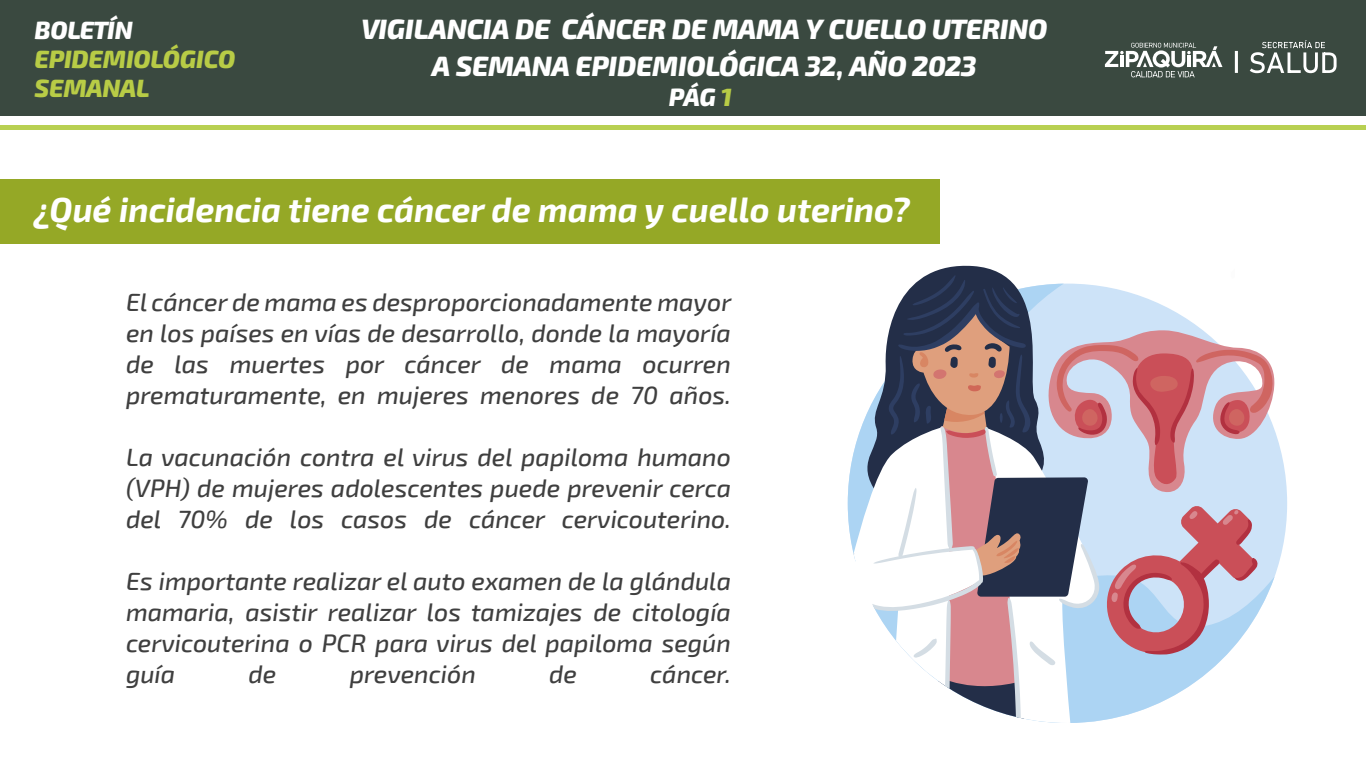
<style>
.page{position:relative;width:1366px;height:768px;background:#fff}
.page>*{position:absolute;margin:0;border:0;box-sizing:border-box;transform-origin:0 0}
.t1{font:italic 700 34px "Exo 2";color:#fff}
.t2{font:italic 800 28px/37px "Exo 2.0";letter-spacing:-.01em;color:#fff;text-align:center}
.t3{font:italic 500 25px/31px "Exo 2";color:#3f3f3f;text-align:justify}
.t4{font:italic 800 25px/29px "Exo 2.0";letter-spacing:-.01em;color:#b8cc46}
.t5{font:italic 800 25px "Exo 2.0";letter-spacing:-.03em;color:#fff}
.s1{color:#b8cc46}
</style>
<div class="page">
<div style="left:0;top:0;width:1366px;height:116px;background:#3a4940"></div>
<hr style="left:0;top:125px;width:1366px;height:4px;background:#b8d052">
<svg style="left:1105px;top:43px;width:118px;height:34px"></svg>
<svg style="left:1250px;top:40px;width:87px;height:33px"></svg>
<hr style="left:1235px;top:51px;width:3px;height:22px;background:#fff">
<div style="left:0;top:179px;width:940px;height:64px;background:#95a826"></div>
<svg style="left:835px;top:243px;width:441px;height:480px"></svg>
<p class="t5" style="left:35px;top:15px;width:100px">BOLETÍN</p>
<p class="t4" style="left:35px;top:46px;width:202px">EPIDEMIOLÓGICO<br>SEMANAL</p>
<p class="t2" style="left:357px;top:11px;width:695px">COMPORTAMIENTO D LA NOTIFICACIÓN DEL VIH SIDA<br>SEMANA 1 A 39 DE 2022</p>
<p class="t2" style="left:361px;top:11px;width:688px">VIGILANCIA DE CÁNCER DE MAMA Y CUELLO UTERINO<br>A SEMANA EPIDEMIOLÓGICA 32, AÑO 2023</p>
<p class="t5" style="left:669px;top:82px;width:65px">PÁG <span class="s1">1</span></p>
<h1 class="t1" style="left:34px;top:190px;width:878px">¿Qué incidencia tiene cáncer de mama y cuello uterino?</h1>
<p class="t3" style="left:126px;top:287px;width:607px">El cáncer de mama es desproporcionadamente mayor en los países en vías de desarrollo, donde la mayoría de las muertes por cáncer de mama ocurren prematuramente, en mujeres menores de 70 años.</p>
<p class="t3" style="left:126px;top:442px;width:607px">La vacunación contra el virus del papiloma humano (VPH) de mujeres adolescentes puede prevenir cerca del 70% de los casos de cáncer cervicouterino.</p>
<p class="t3" style="left:126px;top:566px;width:607px">Es importante realizar el auto examen de la glándula mamaria, asistir realizar los tamizajes de citología cervicouterina o PCR para virus del papiloma según guía</p>
<p class="t3" style="left:249px;top:659px;width:29px">de</p>
<p class="t3" style="left:350px;top:659px;width:128px">prevención</p>
<p class="t3" style="left:549px;top:659px;width:29px">de</p>
<p class="t3" style="left:650px;top:659px;width:82px">cáncer.</p>
</div>
